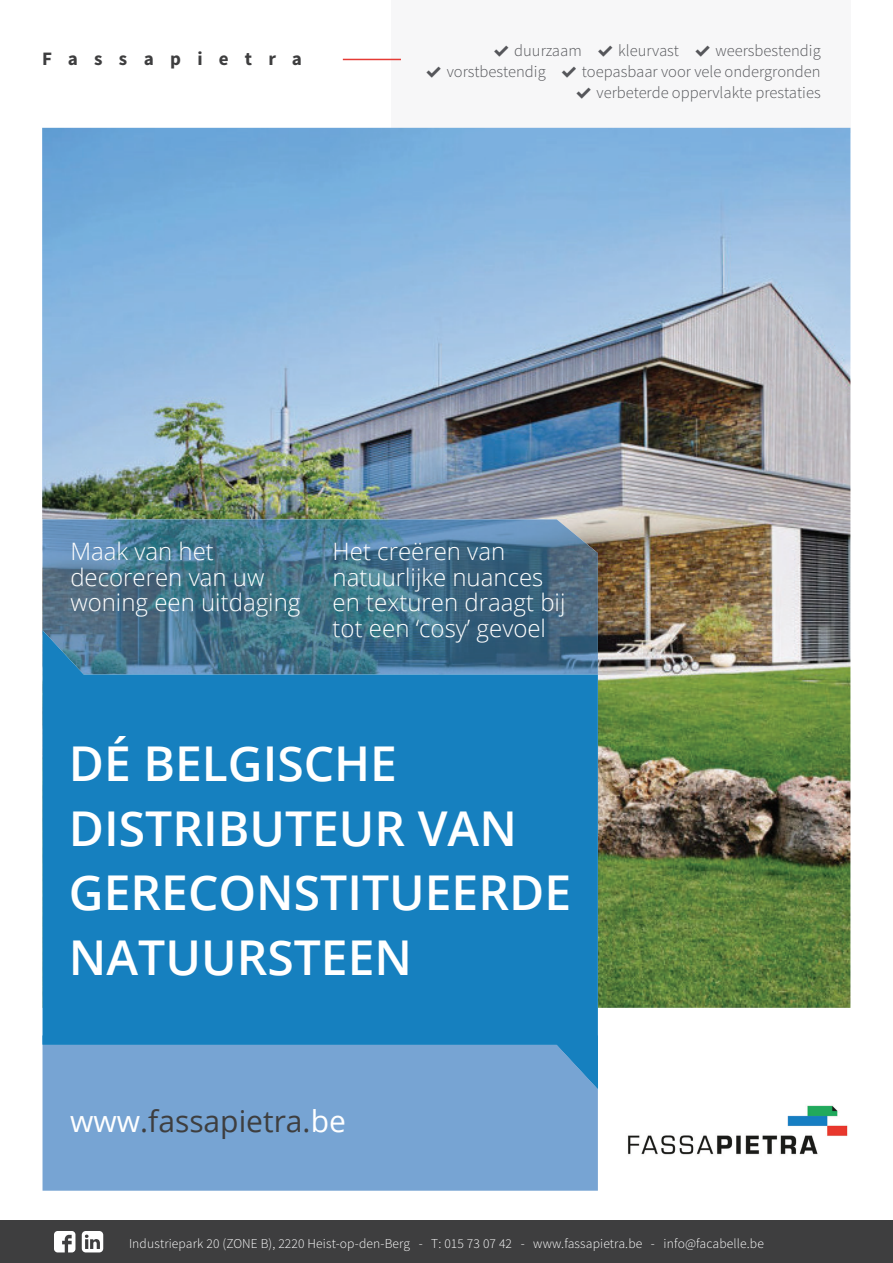
<style>
.page{position:relative;width:893px;height:1263px;background:#fff}
.page>*{position:absolute;margin:0;border:0;box-sizing:border-box;transform-origin:0 0}
.t1{font:600 48px/64.5px "Open Sans";color:#fff}
.t2{font:30px "Open Sans";color:#3e3e3f}
.t3{font:300 24px/25.5px "Open Sans";color:#fff}
.t4{font:700 19.05px "Source Sans Pro";letter-spacing:.86em;color:#3e3e3f}
.t5{font:300 16.5px "Source Sans Pro";color:#55565a}
.t6{font:300 13.5px "Source Sans Pro";letter-spacing:.01em;color:#fff}
.s1{color:#fff}
</style>
<div class="page">
<div style="left:0;top:1220px;width:893px;height:43px;background:#3e3e3f"></div>
<div style="left:391px;top:0;width:459px;height:133px;background:#f7f7f8"></div>
<img style="left:42px;top:128px;width:808px;height:880px">
<svg style="left:54px;top:1231px;width:21px;height:21px"></svg>
<svg style="left:82px;top:1231px;width:21px;height:21px"></svg>
<hr style="left:343px;top:59px;width:58px;height:1px;background:#e53b35">
<img style="left:628px;top:1105px;width:220px;height:50px">
<img style="left:43px;top:519px;width:555px;height:111px">
<svg style="left:43px;top:630px;width:555px;height:405px;fill:#1680bf"></svg>
<div style="left:43px;top:1089px;width:555px;height:102px;background:#77a4d3"></div>
<svg style="left:43px;top:1035px;width:555px;height:54px"></svg>
<p class="t4" style="left:42px;top:47px;width:261px">Fassapietra</p>
<p class="t5" style="left:492px;top:41px;width:330px">✔ duurzaam ✔ kleurvast ✔ weersbestendig</p>
<p class="t5" style="left:425px;top:62px;width:398px">✔ vorstbestendig ✔ toepasbaar voor vele ondergronden</p>
<p class="t5" style="left:574px;top:83px;width:248px">✔ verbeterde oppervlakte prestaties</p>
<h3 class="t3" style="left:70px;top:538px;width:232px">Maak van het decoreren van uw woning een uitdaging</h3>
<h3 class="t3" style="left:333px;top:538px;width:234px">Het creëren van natuurlijke nuances en texturen draagt bij tot een ‘cosy’ gevoel</h3>
<h1 class="t1" style="left:69px;top:730px;width:504px">DÉ BELGISCHE<br>DISTRIBUTEUR VAN<br>GERECONSTITUEERDE<br>NATUURSTEEN</h1>
<h2 class="t2" style="left:70px;top:1100px;width:277px"><span class="s1">www</span>.fassapietra.<span class="s1">be</span></h2>
<p class="t6" style="left:129px;top:1235px;width:636px">Industriepark 20 (ZONE B), 2220 Heist-op-den-Berg - T: 015 73 07 42 - www.fassapietra.be - info@facabelle.be</p>
</div>
